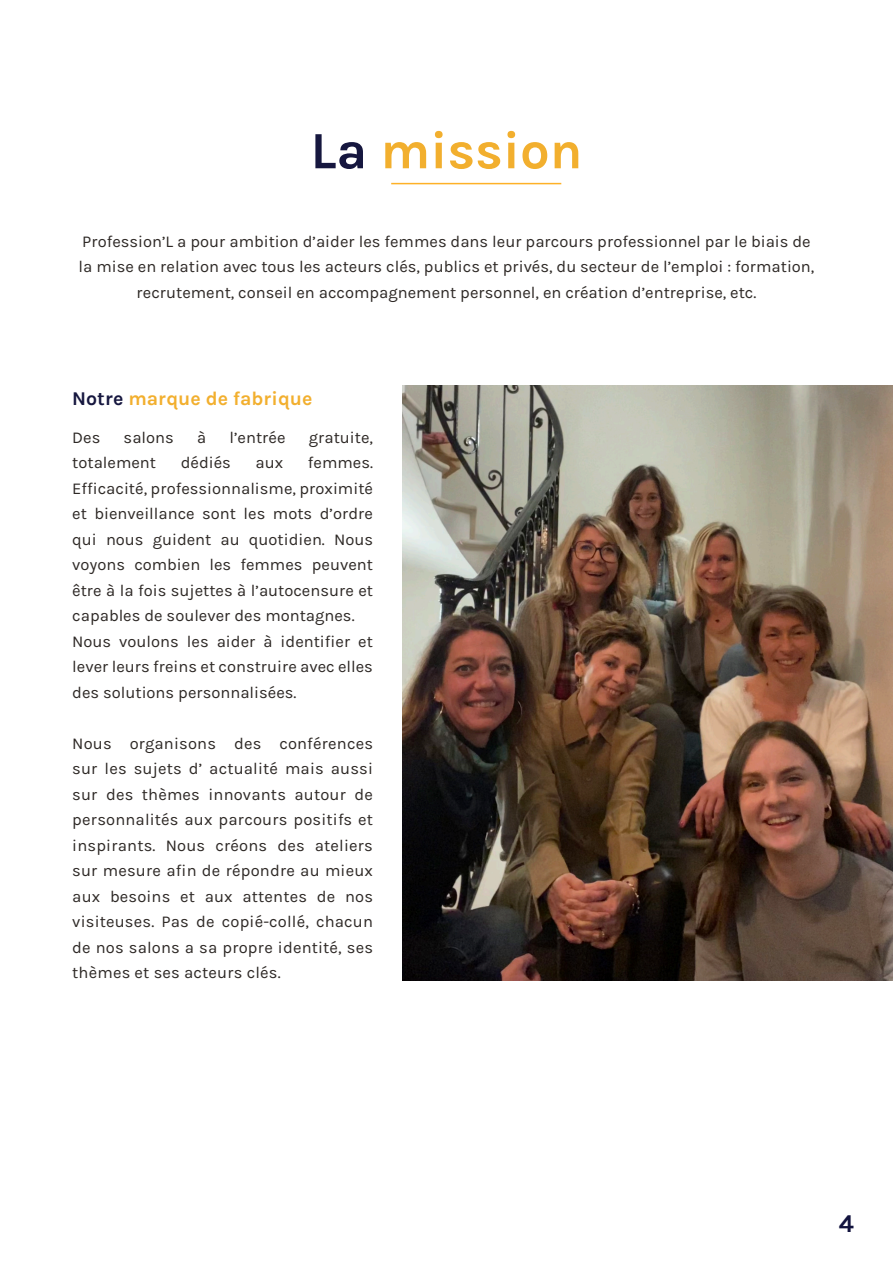
<style>
.page{position:relative;width:893px;height:1263px;background:#fff}
.page>*{position:absolute;margin:0;border:0;box-sizing:border-box;transform-origin:0 0}
.t1{font:700 52.5px "Karla";color:#f2af2e}
.t2{font:700 25.5px "Karla";color:#12133e}
.t3{font:700 19.5px "Karla";color:#f2af2e}
.t4{font:16.5px/25.5px "Karla";color:#2e2926;text-align:justify}
.s1{color:#16173f}
</style>
<div class="page">
<img style="left:403px;top:386px;width:490px;height:594px">
<hr style="left:391px;top:183px;width:170px;height:1px;background:#feb127">
<p class="t1" style="left:311px;top:120px;width:273px"><span class="s1">La</span> mission</p>
<p class="t4" style="left:79px;top:229px;width:737px;text-align:center">Profession’L a pour ambition d’aider les femmes dans leur parcours professionnel par le biais de la mise en relation avec tous les acteurs clés, publics et privés, du secteur de l’emploi : formation, recrutement, conseil en accompagnement personnel, en création d’entreprise, etc.</p>
<p class="t3" style="left:72px;top:387px;width:242px"><span class="s1">Notre</span> marque de fabrique</p>
<p class="t4" style="left:72px;top:424px;width:30px">Des</p>
<p class="t4" style="left:124px;top:424px;width:52px">salons</p>
<p class="t4" style="left:197px;top:424px;width:11px">à</p>
<p class="t4" style="left:229px;top:424px;width:58px">l’entrée</p>
<p class="t4" style="left:309px;top:424px;width:66px">gratuite,</p>
<p class="t4" style="left:72px;top:450px;width:85px">totalement</p>
<p class="t4" style="left:181px;top:450px;width:52px">dédiés</p>
<p class="t4" style="left:256px;top:450px;width:29px">aux</p>
<p class="t4" style="left:72px;top:450px;width:302px;text-indent:236px">femmes.<br>Efficacité, professionnalisme, proximité et bienveillance sont les mots d’ordre qui nous guident au quotidien. Nous voyons combien les femmes peuvent être à la fois sujettes à l’autocensure et capables de soulever des montagnes.</p>
<p class="t4" style="left:72px;top:628px;width:302px">Nous voulons les aider à identifier et lever leurs freins et construire avec elles des solutions personnalisées.</p>
<p class="t4" style="left:72px;top:730px;width:302px">Nous organisons des conférences sur les sujets d’ actualité mais aussi sur des thèmes innovants autour de personnalités aux parcours positifs et inspirants. Nous créons des ateliers sur mesure afin de répondre au mieux aux besoins et aux attentes de nos visiteuses. Pas de copié-collé, chacun de nos salons a sa propre identité, ses thèmes et ses acteurs clés.</p>
<h2 class="t2" style="left:839px;top:1209px;width:17px">4</h2>
</div>
